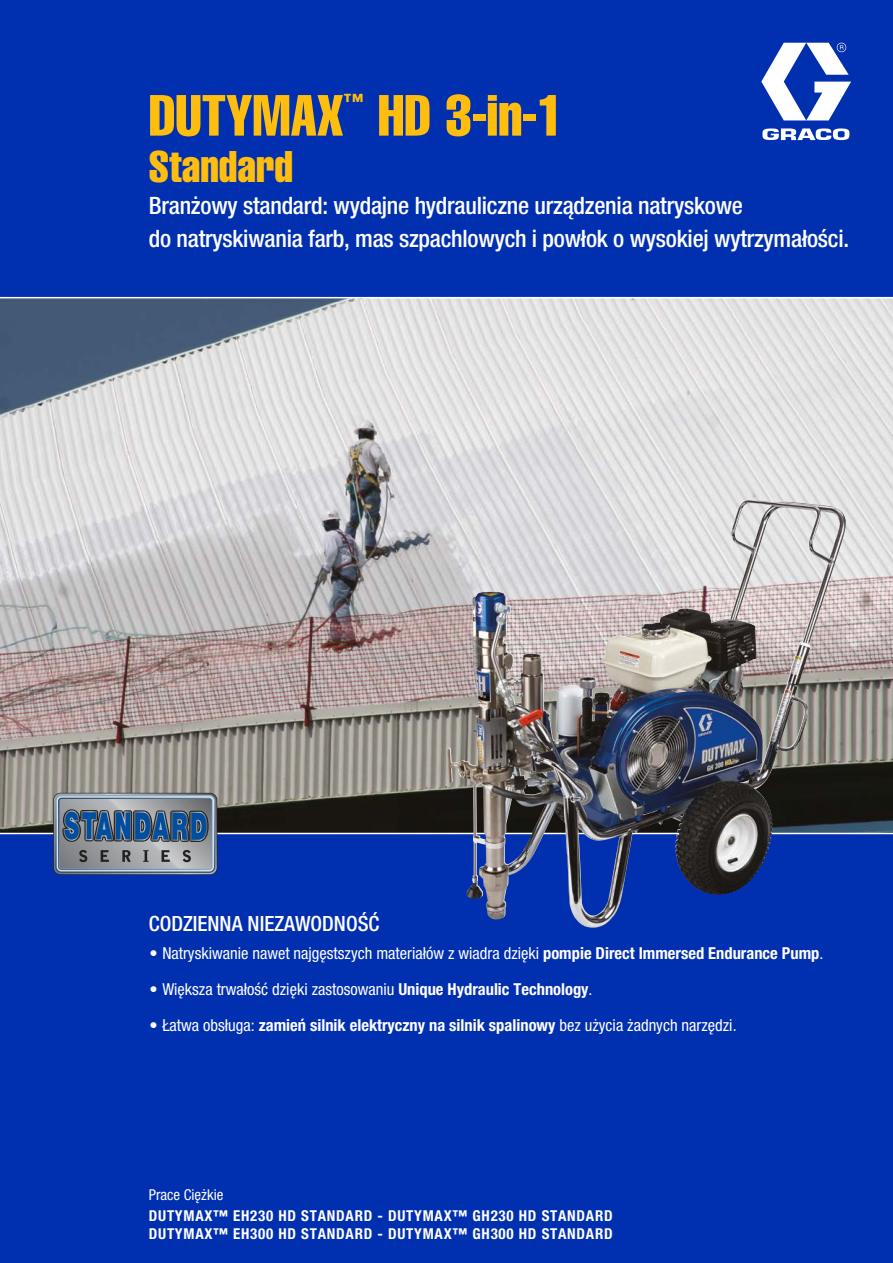
<style>
.page{position:relative;width:893px;height:1263px;background:#fff}
.page>*{position:absolute;margin:0;border:0;box-sizing:border-box;transform-origin:0 0}
.t1{font:57px "Helvetica LT Std Comp";color:#ffbe0e}
.t2{font:43.5px "Helvetica LT Std Comp";color:#ffbe0e}
.t3{font:500 condensed 24px/33px "Helvetica Neue LTCE";letter-spacing:-.01em;color:#fff}
.t4{font:500 condensed 21px "Helvetica Neue LTCE";color:#fff}
.t5{font:19.95px "Helvetica LT Std Comp";color:#ffbe0e}
.t6{font:condensed 16.5px "Helvetica Neue LTCE";color:#fff}
.t7{font:700 condensed 16.5px "Helvetica Neue LTCE";color:#fff}
.t8{font:700 condensed 15px/18px "Helvetica Neue LT Std";letter-spacing:.05em;color:#fff}
.t9{font:condensed 15px "Helvetica Neue LTCE";color:#fff}
.s1{font-weight:700}
.s2{font-weight:400}
</style>
<div class="page">
<div style="left:0;top:833px;width:893px;height:430px;background:#002fb0"></div>
<div style="left:0;top:0;width:893px;height:298px;background:#002fb0"></div>
<svg style="left:761px;top:43px;width:90px;height:97px"></svg>
<img style="left:0;top:299px;width:893px;height:533px">
<hr style="left:0;top:833px;width:893px;height:1px;background:#fff">
<hr style="left:0;top:297px;width:893px;height:1px;background:#fff">
<img style="left:557px;top:500px;width:194px;height:211px">
<svg style="left:53px;top:767px;width:164px;height:108px;background:#7e8994"></svg>
<h1 class="t1" style="left:149px;top:79px;width:196px">DUTYMAX</h1>
<p class="t5" style="left:343px;top:88px;width:21px">™</p>
<h1 class="t1" style="left:378px;top:79px;width:187px">HD 3-in-1</h1>
<h2 class="t2" style="left:149px;top:139px;width:146px">Standard</h2>
<h3 class="t3" style="left:149px;top:189px;width:702px">Branżowy standard: wydajne hydrauliczne urządzenia natryskowe<br>do natryskiwania farb, mas szpachlowych i powłok o wysokiej wytrzymałości.</h3>
<p class="t4" style="left:149px;top:911px;width:232px">CODZIENNA NIEZAWODNOŚĆ</p>
<p class="t6" style="left:150px;top:943px;width:675px">• Natryskiwanie nawet najgęstszych materiałów z wiadra dzięki <span class="s1">pompie Direct Immersed Endurance Pump</span>.</p>
<p class="t6" style="left:150px;top:979px;width:444px">• Większa trwałość dzięki zastosowaniu <span class="s1">Unique Hydraulic Technology</span>.</p>
<p class="t7" style="left:150px;top:1015px;width:589px"><span class="s2">• Łatwa obsługa:</span> zamień silnik elektryczny na silnik spalinowy <span class="s2">bez użycia żadnych narzędzi.</span></p>
<p class="t9" style="left:149px;top:1186px;width:76px">Prace Ciężkie</p>
<p class="t8" style="left:149px;top:1206px;width:465px">DUTYMAX™ EH230 HD STANDARD - DUTYMAX™ GH230 HD STANDARD<br>DUTYMAX™ EH300 HD STANDARD - DUTYMAX™ GH300 HD STANDARD</p>
</div>
